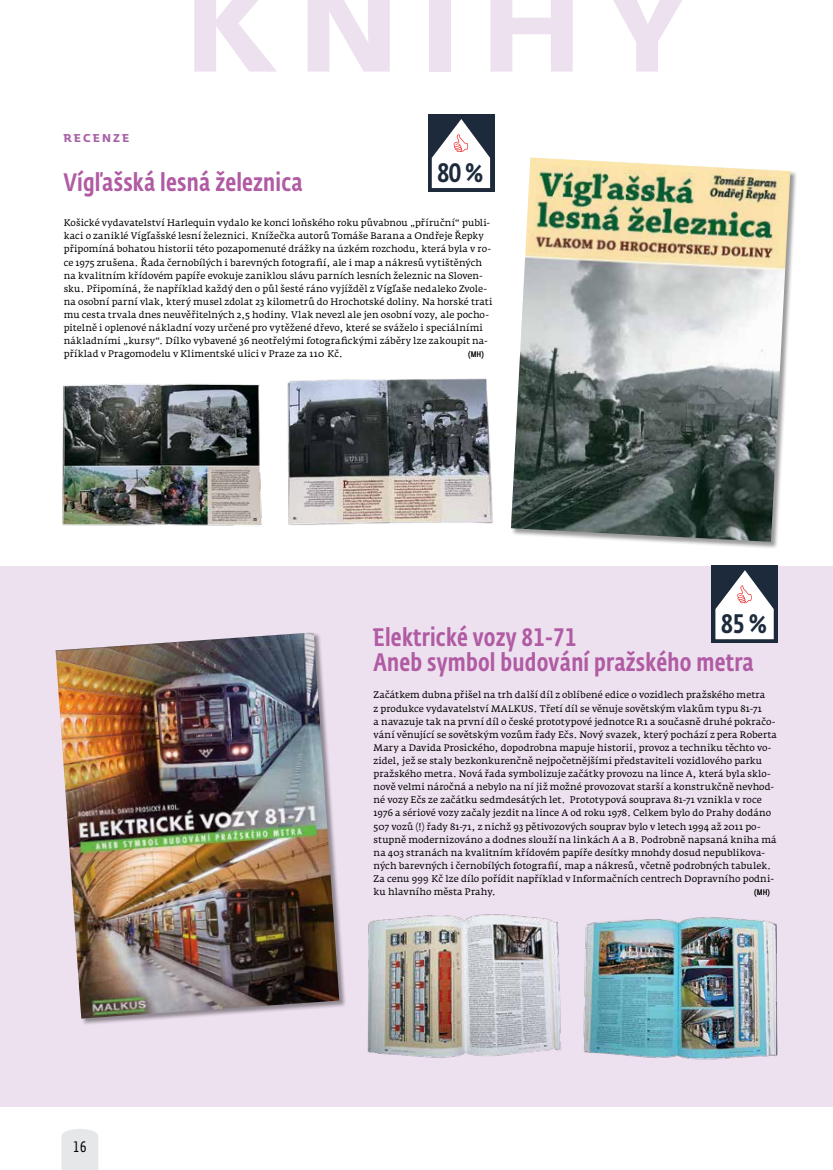
<style>
.page{position:relative;width:833px;height:1170px;background:#fff}
.page>*{position:absolute;margin:0;border:0;box-sizing:border-box;transform-origin:0 0}
.t1{font:700 128.25px "CD Fedra";letter-spacing:.15em;color:#ede0ef}
.t2{font:500 26.5px "CD Fedra Cond Pro";color:#1c2a3b}
.t3{font:500 25px/25px "CD Fedra Cond Pro";letter-spacing:.01em;color:#b05ba3}
.t4{font:15px "CD Fedra Cond Pro";color:#000}
.t5{font:700 11.25px "CD Fedra";letter-spacing:.185em;color:#a860a6}
.t6{font:9.38px/13.1px "Fedra Serif A Pro";letter-spacing:.01em;color:#000}
.t7{font:500 8.12px "CD Fedra Cond Pro";color:#000}
</style>
<div class="page">
<svg style="left:61px;top:1129px;width:37px;height:40px"></svg>
<div style="left:0;top:565px;width:833px;height:541px;background:#ede0ef"></div>
<div style="left:55px;top:632px;width:291px;height:393px;background:#000;opacity:.4"></div>
<img style="left:56px;top:632px;width:283px;height:386px">
<div style="left:428px;top:114px;width:66px;height:78px;background:#1c2a3b"></div>
<svg style="left:432px;top:119px;width:58px;height:69px"></svg>
<div style="left:711px;top:565px;width:66px;height:78px;background:#1c2a3b"></div>
<svg style="left:715px;top:570px;width:58px;height:69px"></svg>
<div style="left:510px;top:157px;width:287px;height:392px;background:#000;opacity:.4"></div>
<img style="left:511px;top:158px;width:279px;height:384px">
<img style="left:367px;top:914px;width:195px;height:144px">
<img style="left:583px;top:917px;width:195px;height:143px">
<img style="left:287px;top:351px;width:235px;height:184px">
<img style="left:62px;top:384px;width:200px;height:142px">
<p class="t5" style="left:64px;top:130px;width:67px">RECENZE</p>
<h1 class="t1" style="left:184px;top:-56px;width:511px">KNIHY</h1>
<h2 class="t2" style="left:437px;top:157px;width:47px">80%</h2>
<h3 class="t3" style="left:64px;top:170px;width:240px">Vígľašská lesná železnica</h3>
<p class="t6" style="left:64px;top:216px;width:430px">Košické vydavatelství Harlequin vydalo ke konci loňského roku půvabnou „příruční“ publi&shy;kaci o zaniklé Vígľašské lesní železnici. Knížečka autorů Tomáše Barana a Ondřeje Řepky připomíná bohatou historii této pozapomenuté drážky na úzkém rozchodu, která byla v ro&shy;ce 1975 zrušena. Řada černobílých i barevných fotografií, ale i map a nákresů vytištěných na kvalitním křídovém papíře evokuje zaniklou slávu parních lesních železnic na Sloven&shy;sku. Připomíná, že například každý den o půl šesté ráno vyjížděl z Vígľaše nedaleko Zvole&shy;na osobní parní vlak, který musel zdolat 23 kilometrů do Hrochotské doliny. Na horské trati mu cesta trvala dnes neuvěřitelných 2,5 hodiny. Vlak nevezl ale jen osobní vozy, ale pocho&shy;pitelně i oplenové nákladní vozy určené pro vytěžené dřevo, které se sváželo i speciálními nákladními „kursy“. Dílko vybavené 36 neotřelými fotografickými záběry lze zakoupit na&shy;příklad v Pragomodelu v Klimentské ulici v Praze za 110 Kč.</p>
<p class="t7" style="left:468px;top:350px;width:17px">(MH)</p>
<h3 class="t4" style="left:73px;top:1138px;width:16px">16</h3>
<h2 class="t2" style="left:721px;top:608px;width:47px">85%</h2>
<h3 class="t3" style="left:373px;top:625px;width:382px">Elektrické vozy 81-71<br>Aneb symbol budování pražského metra</h3>
<p class="t6" style="left:373px;top:688px;width:405px">Začátkem dubna přišel na trh další díl z oblíbené edice o vozidlech pražského metra<br>z produkce vydavatelství MALKUS. Třetí díl se věnuje sovětským vlakům typu 81-71<br>a navazuje tak na první díl o české prototypové jednotce R1 a současně druhé pokračo&shy;vání věnující se sovětským vozům řady Ečs. Nový svazek, který pochází z pera Roberta Mary a Davida Prosického, dopodrobna mapuje historii, provoz a techniku těchto vo&shy;zidel, jež se staly bezkonkurenčně nejpočetnějšími představiteli vozidlového parku pražského metra. Nová řada symbolizuje začátky provozu na lince A, která byla sklo&shy;nově velmi náročná a nebylo na ní již možné provozovat starší a konstrukčně nevhod&shy;né vozy Ečs ze začátku sedmdesátých let. Prototypová souprava 81-71 vznikla v roce 1976 a sériové vozy začaly jezdit na lince A od roku 1978. Celkem bylo do Prahy dodáno 507 vozů (!) řady 81-71, z nichž 93 pětivozových souprav bylo v letech 1994 až 2011 po&shy;stupně modernizováno a dodnes slouží na linkách A a B. Podrobně napsaná kniha má na 403 stranách na kvalitním křídovém papíře desítky mnohdy dosud nepublikova&shy;ných barevných i černobílých fotografií, map a nákresů, včetně podrobných tabulek.<br>Za cenu 999 Kč lze dílo pořídit například v Informačních centrech Dopravního podni&shy;ku hlavního města Prahy.</p>
<p class="t7" style="left:754px;top:887px;width:17px">(MH)</p>
</div>
